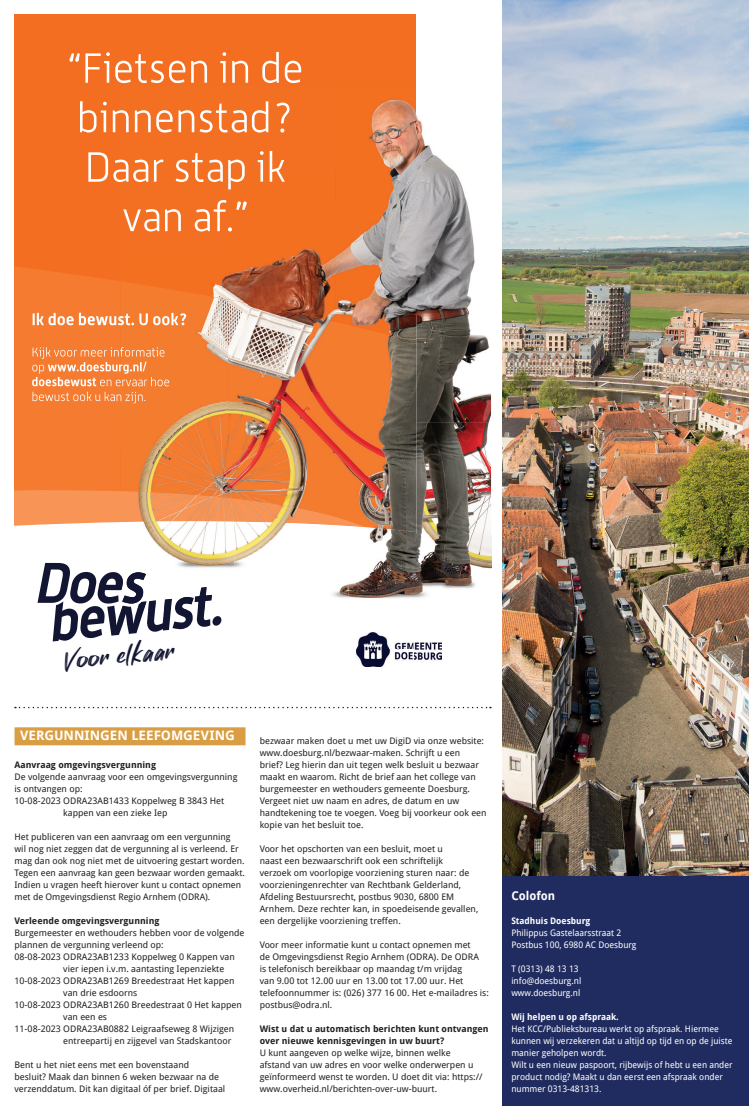
<style>
.page{position:relative;width:749px;height:1106px;background:#fff}
.page>*{position:absolute;margin:0;border:0;box-sizing:border-box;transform-origin:0 0}
.t1{font:27.5px "Shockwave";color:#131632}
.t2{font:700 13px "Droid Sans";color:#fff}
.t3{font:700 12px "Droid Sans";color:#fff}
.t4{font:9px/12px "Droid Sans";color:#231f20}
.t5{font:9px/12px "Droid Sans";color:#fff}
.t6{font:700 9px/12px "Droid Sans";color:#231f20}
.t7{font:700 9px "Droid Sans";color:#fff}
</style>
<div class="page">
<img style="left:502px;top:0;width:246px;height:876px">
<div style="left:15px;top:727px;width:230px;height:18px;background:#d99e43"></div>
<div style="left:502px;top:876px;width:246px;height:230px;background:#202c5f"></div>
<svg style="left:15px;top:706px;width:476px;height:2px"></svg>
<div style="left:14px;top:15px;width:477px;height:674px;background:#f36e21"></div>
<div style="left:14px;top:491px;width:106px;height:25px;background:#f79456"></div>
<div style="left:14px;top:516px;width:477px;height:173px;background:#fff"></div>
<div style="left:416px;top:15px;width:75px;height:547px;background:#fff"></div>
<svg style="left:37px;top:563px;width:184px;height:78px;background:#9c9da9"></svg>
<img style="left:130px;top:107px;width:205px;height:179px">
<img style="left:335px;top:100px;width:81px;height:214px">
<img style="left:228px;top:286px;width:108px;height:24px">
<img style="left:389px;top:314px;width:27px;height:21px">
<img style="left:186px;top:281px;width:42px;height:167px">
<img style="left:228px;top:299px;width:54px;height:149px">
<img style="left:282px;top:310px;width:107px;height:216px">
<img style="left:389px;top:335px;width:27px;height:191px">
<img style="left:186px;top:448px;width:96px;height:43px">
<img style="left:120px;top:491px;width:246px;height:35px">
<img style="left:120px;top:521px;width:228px;height:89px">
<img style="left:348px;top:526px;width:86px;height:84px">
<img style="left:434px;top:562px;width:57px;height:48px">
<img style="left:416px;top:115px;width:75px;height:447px">
<img style="left:148px;top:599px;width:24px;height:11px">
<img style="left:175px;top:597px;width:19px;height:13px">
<img style="left:194px;top:587px;width:18px;height:23px">
<img style="left:121px;top:601px;width:25px;height:9px">
<img style="left:120px;top:575px;width:2px;height:15px">
<img style="left:122px;top:572px;width:24px;height:31px">
<svg style="left:123px;top:200px;width:124px;height:31px"></svg>
<svg style="left:88px;top:151px;width:197px;height:38px"></svg>
<svg style="left:80px;top:101px;width:209px;height:32px"></svg>
<svg style="left:69px;top:52px;width:232px;height:31px"></svg>
<img style="left:356px;top:632px;width:85px;height:34px">
<svg style="left:14px;top:266px;width:172px;height:225px"></svg>
<h1 class="t1" style="left:63px;top:644px;width:113px;rotate:-5deg">Voor elkaar</h1>
<h2 class="t2" style="left:20px;top:728px;width:216px">VERGUNNINGEN LEEFOMGEVING</h2>
<p class="t6" style="left:15px;top:759px;width:143px">Aanvraag omgevingsvergunning</p>
<p class="t4" style="left:15px;top:771px;width:224px">De volgende aanvraag voor een omgevingsvergunning</p>
<p class="t4" style="left:15px;top:783px;width:69px">is ontvangen op:</p>
<p class="t4" style="left:15px;top:795px;width:211px">10-08-2023 ODRA23AB1433 Koppelweg B 3843 Het</p>
<p class="t4" style="left:63px;top:807px;width:106px">kappen van een zieke Iep</p>
<p class="t4" style="left:15px;top:831px;width:232px">Het publiceren van een aanvraag om een vergunning<br>wil nog niet zeggen dat de vergunning al is verleend. Er mag dan ook nog niet met de uitvoering gestart worden.<br>Tegen een aanvraag kan geen bezwaar worden gemaakt.<br>Indien u vragen heeft hierover kunt u contact opnemen met de Omgevingsdienst Regio Arnhem (ODRA).</p>
<p class="t6" style="left:15px;top:915px;width:146px">Verleende omgevingsvergunning</p>
<p class="t4" style="left:15px;top:927px;width:231px">Burgemeester en wethouders hebben voor de volgende</p>
<p class="t4" style="left:15px;top:939px;width:151px">plannen de vergunning verleend op:</p>
<p class="t4" style="left:15px;top:951px;width:222px">08-08-2023 ODRA23AB1233 Koppelweg 0 Kappen van</p>
<p class="t4" style="left:63px;top:963px;width:162px">vier iepen i.v.m. aantasting Iepenziekte</p>
<p class="t4" style="left:15px;top:975px;width:221px">10-08-2023 ODRA23AB1269 Breedestraat Het kappen</p>
<p class="t4" style="left:63px;top:987px;width:76px">van drie esdoorns</p>
<p class="t4" style="left:15px;top:999px;width:229px">10-08-2023 ODRA23AB1260 Breedestraat 0 Het kappen</p>
<p class="t4" style="left:63px;top:1011px;width:45px">van een es</p>
<p class="t4" style="left:15px;top:1023px;width:221px">11-08-2023 ODRA23AB0882 Leigraafseweg 8 Wijzigen</p>
<p class="t4" style="left:63px;top:1035px;width:169px">entreepartij en zijgevel van Stadskantoor</p>
<p class="t4" style="left:15px;top:1059px;width:212px">Bent u het niet eens met een bovenstaand<br>besluit? Maak dan binnen 6 weken bezwaar na de verzenddatum. Dit kan digitaal óf per brief. Digitaal</p>
<p class="t4" style="left:259px;top:735px;width:228px">bezwaar maken doet u met uw DigiD via onze website: www.doesburg.nl/bezwaar-maken. Schrijft u een<br>brief? Leg hierin dan uit tegen welk besluit u bezwaar maakt en waarom. Richt de brief aan het college van burgemeester en wethouders gemeente Doesburg.<br>Vergeet niet uw naam en adres, de datum en uw handtekening toe te voegen. Voeg bij voorkeur ook een kopie van het besluit toe.</p>
<p class="t4" style="left:259px;top:843px;width:220px">Voor het opschorten van een besluit, moet u<br>naast een bezwaarschrift ook een schriftelijk<br>verzoek om voorlopige voorziening sturen naar: de voorzieningenrechter van Rechtbank Gelderland, Afdeling Bestuursrecht, postbus 9030, 6800 EM Arnhem. Deze rechter kan, in spoedeisende gevallen, een dergelijke voorziening treffen.</p>
<p class="t4" style="left:259px;top:939px;width:230px">Voor meer informatie kunt u contact opnemen met<br>de Omgevingsdienst Regio Arnhem (ODRA). De ODRA<br>is telefonisch bereikbaar op maandag t/m vrijdag<br>van 9.00 tot 12.00 uur en 13.00 tot 17.00 uur. Het telefoonnummer is: (026) 377 16 00. Het e-mailadres is: postbus@odra.nl.</p>
<p class="t6" style="left:259px;top:1023px;width:230px">Wist u dat u automatisch berichten kunt ontvangen over nieuwe kennisgevingen in uw buurt?</p>
<p class="t4" style="left:259px;top:1047px;width:224px">U kunt aangeven op welke wijze, binnen welke afstand van uw adres en voor welke onderwerpen u geïnformeerd wenst te worden. U doet dit via: https:// www.overheid.nl/berichten-over-uw-buurt.</p>
<h3 class="t3" style="left:511px;top:889px;width:45px">Colofon</h3>
<p class="t7" style="left:511px;top:916px;width:80px">Stadhuis Doesburg</p>
<p class="t5" style="left:511px;top:927px;width:127px">Philippus Gastelaarsstraat 2<br>Postbus 100, 6980 AC Doesburg</p>
<p class="t5" style="left:511px;top:963px;width:71px">T (0313) 48 13 13 info@doesburg.nl www.doesburg.nl</p>
<p class="t7" style="left:511px;top:1012px;width:109px">Wij helpen u op afspraak.</p>
<p class="t5" style="left:511px;top:1023px;width:223px">Het KCC/Publieksbureau werkt op afspraak. Hiermee kunnen wij verzekeren dat u altijd op tijd en op de juiste manier geholpen wordt.<br>Wilt u een nieuw paspoort, rijbewijs of hebt u een ander product nodig? Maakt u dan eerst een afspraak onder nummer 0313-481313.</p>
</div>
